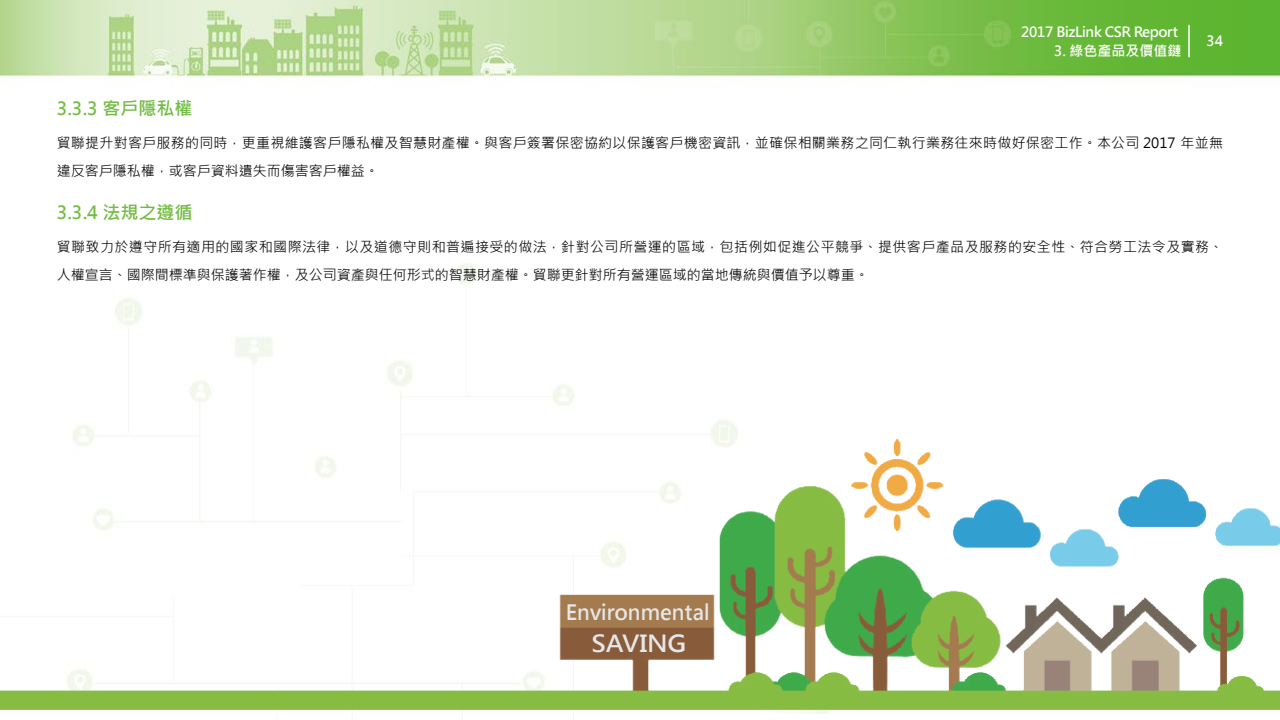
<style>
.page{position:relative;width:1280px;height:720px;background:#fff}
.page>*{position:absolute;margin:0;border:0;box-sizing:border-box;transform-origin:0 0}
.t1{font:700 23.3px "Microsoft Jheng Hei";color:#e6e7e8;scale:1.07 1}
.t2{font:700 20.9px "Microsoft Jheng Hei";color:#e6e7e8}
.t3{font:700 18px "Microsoft Jheng Hei";color:#73bc43}
.t4{font:14px/28px "Microsoft Jheng Hei";letter-spacing:.02em;color:#000}
.t5{font:700 14px "Microsoft Jheng Hei";letter-spacing:-.025em;color:#fff}
.t6{font:700 14px "Microsoft Jheng Hei";color:#fff}
</style>
<div class="page">
<img style="left:0;top:0;width:1280px;height:714px">
<div style="left:830px;top:594px;width:450px;height:126px;background:#fff"></div>
<img style="left:0;top:440px;width:1280px;height:269px">
<hr style="left:1188px;top:25px;width:2px;height:32px;background:#fff">
<p class="t5" style="left:1021px;top:23px;width:159px">2017 BizLink CSR Report</p>
<p class="t6" style="left:1054px;top:42px;width:129px">3. 綠色產品及價值鏈</p>
<p class="t5" style="left:1207px;top:32px;width:18px">34</p>
<p class="t3" style="left:57px;top:97px;width:137px">3.3.3 客戶隱私權</p>
<p class="t4" style="left:57px;top:129px;width:1168px">貿聯提升對客戶服務的同時，更重視維護客戶隱私權及智慧財產權。與客戶簽署保密協約以保護客戶機密資訊，並確保相關業務之同仁執行業務往來時做好保密工作。本公司 2017 年並無違反客戶隱私權，或客戶資料遺失而傷害客戶權益。</p>
<p class="t3" style="left:57px;top:201px;width:137px">3.3.4 法規之遵循</p>
<p class="t4" style="left:57px;top:233px;width:1168px">貿聯致力於遵守所有適用的國家和國際法律，以及道德守則和普遍接受的做法，針對公司所營運的區域，包括例如促進公平競爭、提供客戶產品及服務的安全性、符合勞工法令及實務、人權宣言、國際間標準與保護著作權，及公司資產與任何形式的智慧財產權。貿聯更針對所有營運區域的當地傳統與價值予以尊重。</p>
<h2 class="t2" style="left:566px;top:599px;width:146px">Environmental</h2>
<h1 class="t1" style="left:591px;top:628px;width:90px">SAVING</h1>
</div>
